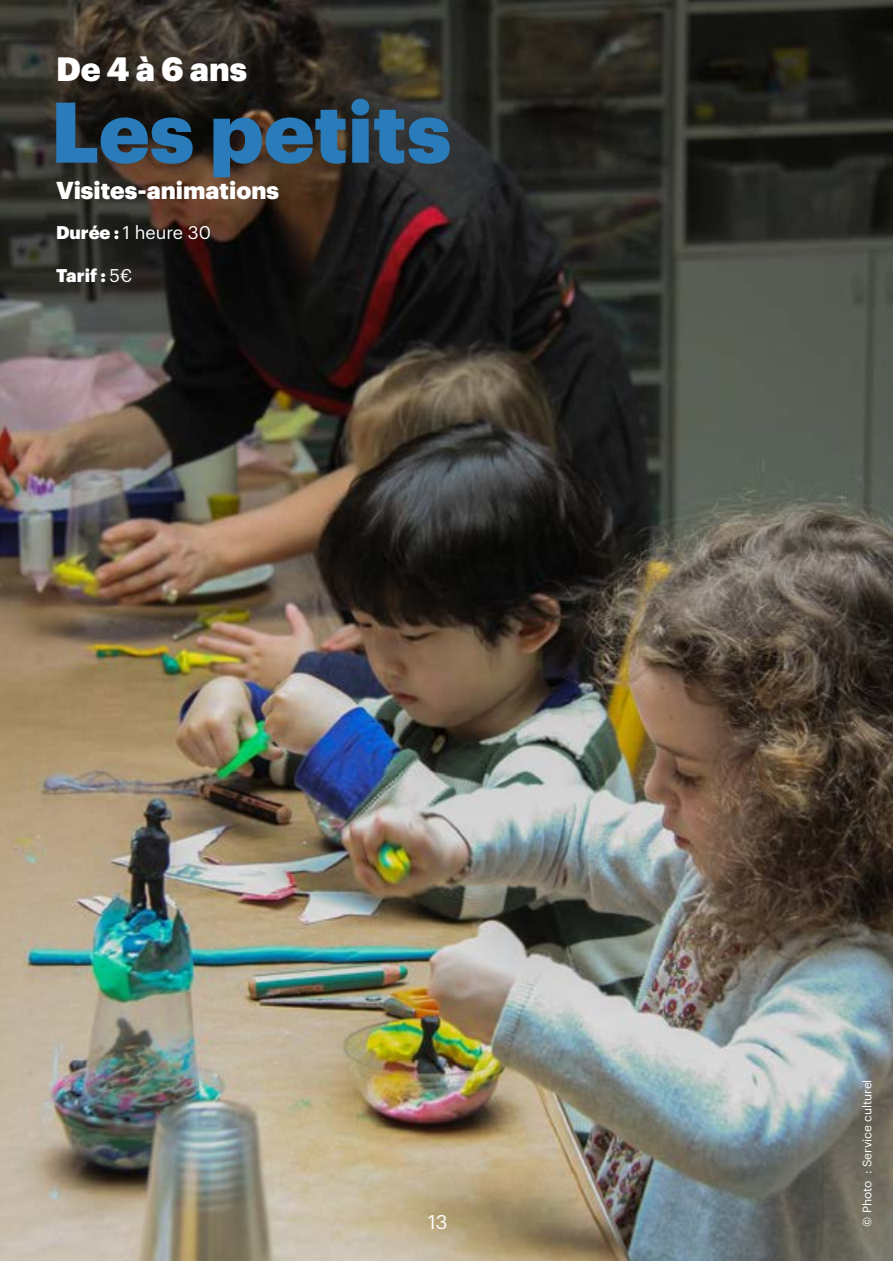
<style>
.page{position:relative;width:893px;height:1263px;background:#fff}
.page>*{position:absolute;margin:0;border:0;box-sizing:border-box;transform-origin:0 0}
.t1{font:900 84px "Graphik";color:#297bb9}
.t2{font:900 33px "Graphik";color:#fff}
.t3{font:900 24px "Graphik";color:#fff}
.t4{font:19.5px "Graphik";color:#fff}
.t5{font:18px "Graphik";color:#fff}
.t6{font:900 18px "Graphik";color:#fff}
.t7{font:12px "Graphik";color:#fff}
.s1{font-weight:900}
.s2{font-weight:400}
</style>
<div class="page">
<img style="left:0;top:0;width:893px;height:1260px">
<h2 class="t2" style="left:56px;top:43px;width:193px">De 4 à 6 ans</h2>
<h1 class="t1" style="left:51px;top:67px;width:402px">Les petits</h1>
<h3 class="t3" style="left:56px;top:172px;width:224px">Visites-animations</h3>
<h3 class="t5" style="left:56px;top:219px;width:156px"><span class="s1">Durée :</span> 1 heure 30</h3>
<h3 class="t6" style="left:56px;top:262px;width:77px">Tarif : <span class="s2">5€</span></h3>
<h3 class="t4" style="left:428px;top:1207px;width:21px">13</h3>
<p class="t7" style="left:858px;top:1226px;width:149px;rotate:-90deg">© Photo : Service culturel</p>
</div>
